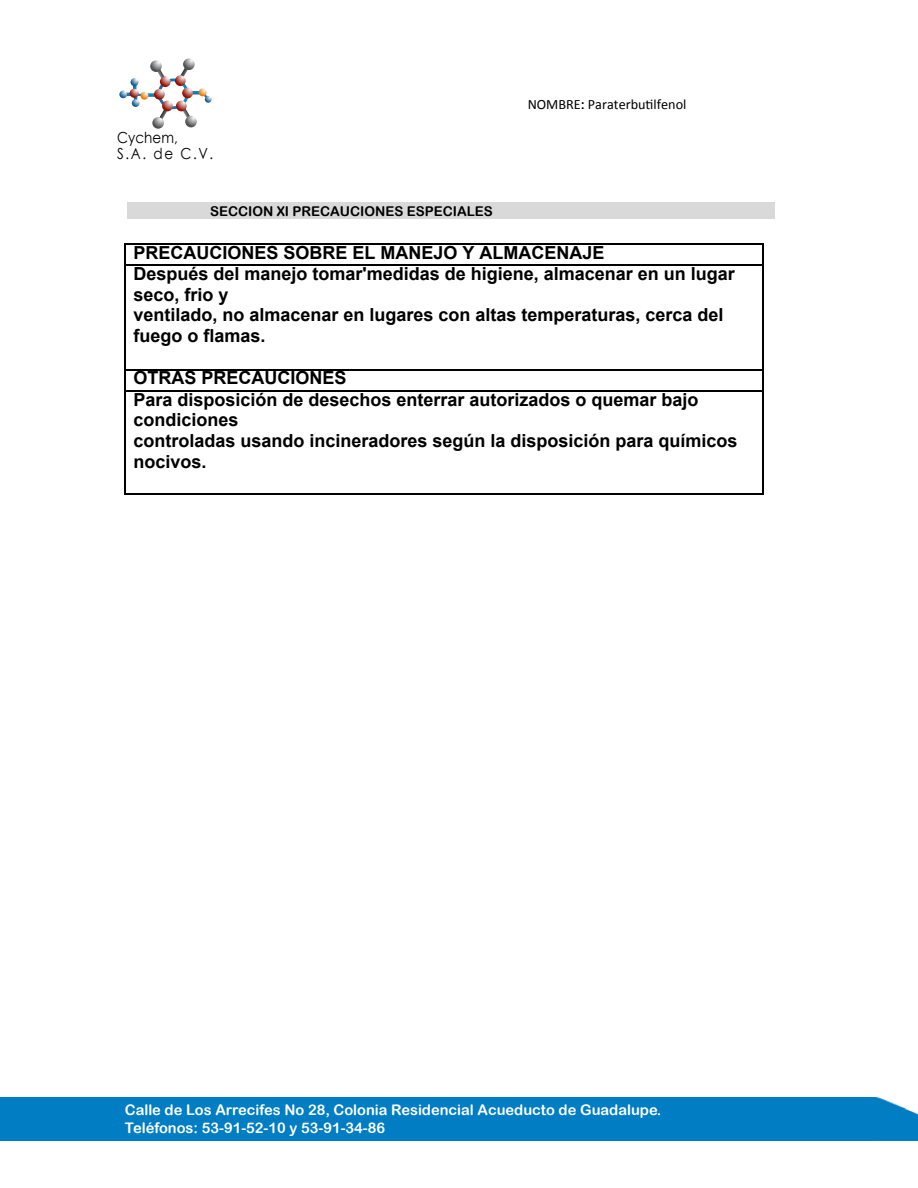
<style>
.page{position:relative;width:918px;height:1188px;background:#fff}
.page>*{position:absolute;margin:0;border:0;box-sizing:border-box;transform-origin:0 0}
.t1{font:700 18px/20.7px "Arial";color:#000}
.t2{font:15.3px/16.2px "Century Gothic";letter-spacing:.005em;color:#000;scale:.89 1}
.t3{font:14.7px/17.5px "Arial Rounded MT Bold";color:#fff}
.t4{font:14.25px "Calibri";color:#000}
.t5{font:13.5px "Arial Rounded MT Bold";color:#000}
</style>
<div class="page">
<div style="left:0;top:1097px;width:918px;height:44px;background:#007dc3"></div>
<div style="left:128px;top:203px;width:647px;height:16px;background:#d9d9d9"></div>
<hr style="left:126px;top:243px;width:636px;height:1px;background:#000">
<hr style="left:124px;top:244px;width:2px;height:20px;background:#000">
<hr style="left:126px;top:264px;width:636px;height:1px;background:#000">
<svg style="left:762px;top:243px;width:1px;height:22px"></svg>
<hr style="left:124px;top:265px;width:2px;height:104px;background:#000">
<hr style="left:762px;top:265px;width:1px;height:104px;background:#000">
<hr style="left:126px;top:369px;width:636px;height:1px;background:#000">
<hr style="left:124px;top:370px;width:2px;height:20px;background:#000">
<hr style="left:126px;top:390px;width:636px;height:1px;background:#000">
<svg style="left:762px;top:369px;width:1px;height:22px"></svg>
<hr style="left:124px;top:391px;width:2px;height:102px;background:#000">
<hr style="left:126px;top:493px;width:636px;height:2px;background:#000">
<hr style="left:762px;top:391px;width:1px;height:102px;background:#000">
<svg style="left:119px;top:58px;width:93px;height:71px"></svg>
<p class="t2" style="left:117px;top:129px;width:110px">Cychem,<br>S.A. de C.V.</p>
<p class="t4" style="left:528px;top:96px;width:160px">NOMBRE: Paraterbutilfenol</p>
<p class="t5" style="left:210px;top:203px;width:284px">SECCION XI PRECAUCIONES ESPECIALES</p>
<p class="t1" style="left:133px;top:243px;width:603px">PRECAUCIONES SOBRE EL MANEJO Y ALMACENAJE<br>Después del manejo tomar'medidas de higiene, almacenar en un lugar seco, frio y<br>ventilado, no almacenar en lugares con altas temperaturas, cerca del fuego o flamas.</p>
<p class="t1" style="left:133px;top:367px;width:567px;line-height:22.5px">OTRAS PRECAUCIONES<br>Para disposición de desechos enterrar autorizados o quemar bajo</p>
<p class="t1" style="left:133px;top:410px;width:606px">condiciones<br>controladas usando incineradores según la disposición para químicos nocivos.</p>
<p class="t3" style="left:125px;top:1101px;width:538px">Calle de Los Arrecifes No 28, Colonia Residencial Acueducto de Guadalupe.<br>Teléfonos: 53-91-52-10 y 53-91-34-86</p>
</div>
